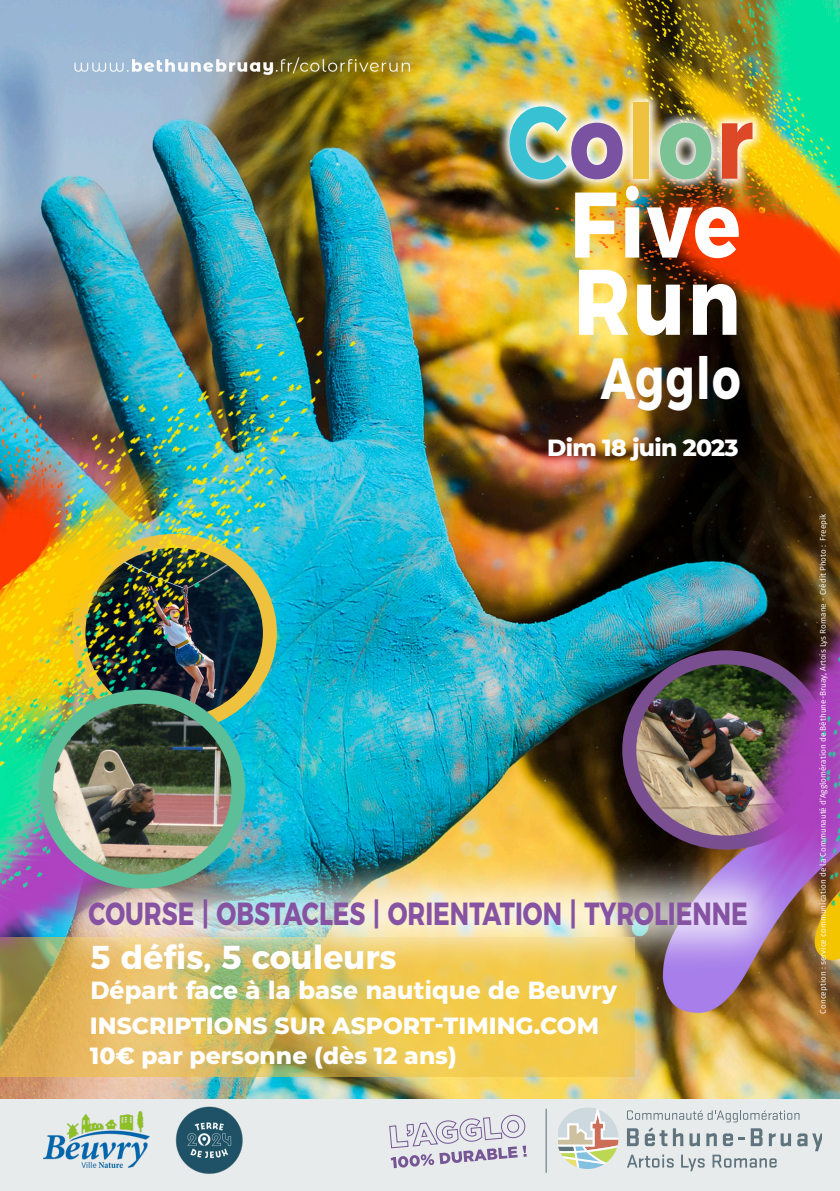
<style>
.page{position:relative;width:840px;height:1191px;background:#fff}
.page>*{position:absolute;margin:0;border:0;box-sizing:border-box;transform-origin:0 0}
.t1{font:700 102.4px "Montserrat";letter-spacing:.03em;color:#38c1d3;scale:.85 1}
.t2{font:700 92.8px "Montserrat";letter-spacing:.03em;color:#fff;scale:.85 1}
.t3{font:700 58px "Montserrat";letter-spacing:.03em;color:#fff;scale:.77 1}
.t4{font:700 33px "Montserrat";color:#fff}
.t5{font:700 32px "Montserrat";color:#8653a2;scale:.77 1}
.t6{font:700 24.8px "Montserrat";color:#fff}
.t7{font:800 23.4px "Montserrat";color:#fff}
.t8{font:800 23.4px "Montserrat";letter-spacing:-.03em;color:#fff}
.t9{font:8.2px "Fira Sans";color:#fff}
.s1{color:#7953a2}
.s2{color:#eec13e}
.s3{color:#7bc295}
.s4{color:#dd4827}
</style>
<div class="page">
<img style="left:0;top:0;width:839px;height:1099px">
<img style="left:496px;top:90px;width:269px;height:103px">
<div style="left:0;top:1099px;width:839px;height:92px;background:#e8ebec"></div>
<svg style="left:627px;top:1110px;width:194px;height:61px"></svg>
<svg style="left:558px;top:1107px;width:60px;height:62px"></svg>
<hr style="left:545px;top:1108px;width:1px;height:64px;background:#60747e">
<svg style="left:0;top:976px;width:634px;height:100px;background:#e2be55"></svg>
<svg style="left:389px;top:1114px;width:137px;height:54px"></svg>
<img style="left:156px;top:1086px;width:109px;height:88px">
<div style="left:41px;top:851px;width:753px;height:125px;background:#fff;opacity:.75"></div>
<img style="left:43px;top:1111px;width:106px;height:56px">
<img style="left:586px;top:524px;width:253px;height:527px">
<img style="left:0;top:159px;width:420px;height:844px">
<img style="left:46px;top:696px;width:192px;height:185px">
<div style="left:39px;top:689px;width:206px;height:199px;border:14px solid #5bc099;border-radius:50%"></div>
<p class="t1" style="left:507px;top:58px;width:290px">C<span class="s1">o</span><span class="s2">l</span><span class="s3">o</span><span class="s4">r</span></p>
<p class="t2" style="left:569px;top:148px;width:202px">Five</p>
<p class="t2" style="left:573px;top:225px;width:198px">Run</p>
<p class="t3" style="left:600px;top:330px;width:183px">Agglo</p>
<p class="t8" style="left:546px;top:430px;width:193px">Dim 18 juin 2023</p>
<p class="t5" style="left:89px;top:887px;width:857px">COURSE | OBSTACLES | ORIENTATION | TYROLIENNE</p>
<p class="t4" style="left:90px;top:930px;width:307px">5 défis, 5 couleurs</p>
<p class="t6" style="left:90px;top:969px;width:527px">Départ face à la base nautique de Beuvry</p>
<p class="t7" style="left:90px;top:1008px;width:510px">INSCRIPTIONS SUR ASPORT-TIMING.COM</p>
<p class="t7" style="left:90px;top:1039px;width:368px">10€ par personne (dès 12 ans)</p>
<p class="t9" style="left:816px;top:1013px;width:501px;rotate:-90deg">Conception : service communication de la Communauté d’Agglomération de Béthune-Bruay, Artois Lys Romane - Crédit Photo : Freepik</p>
</div>
